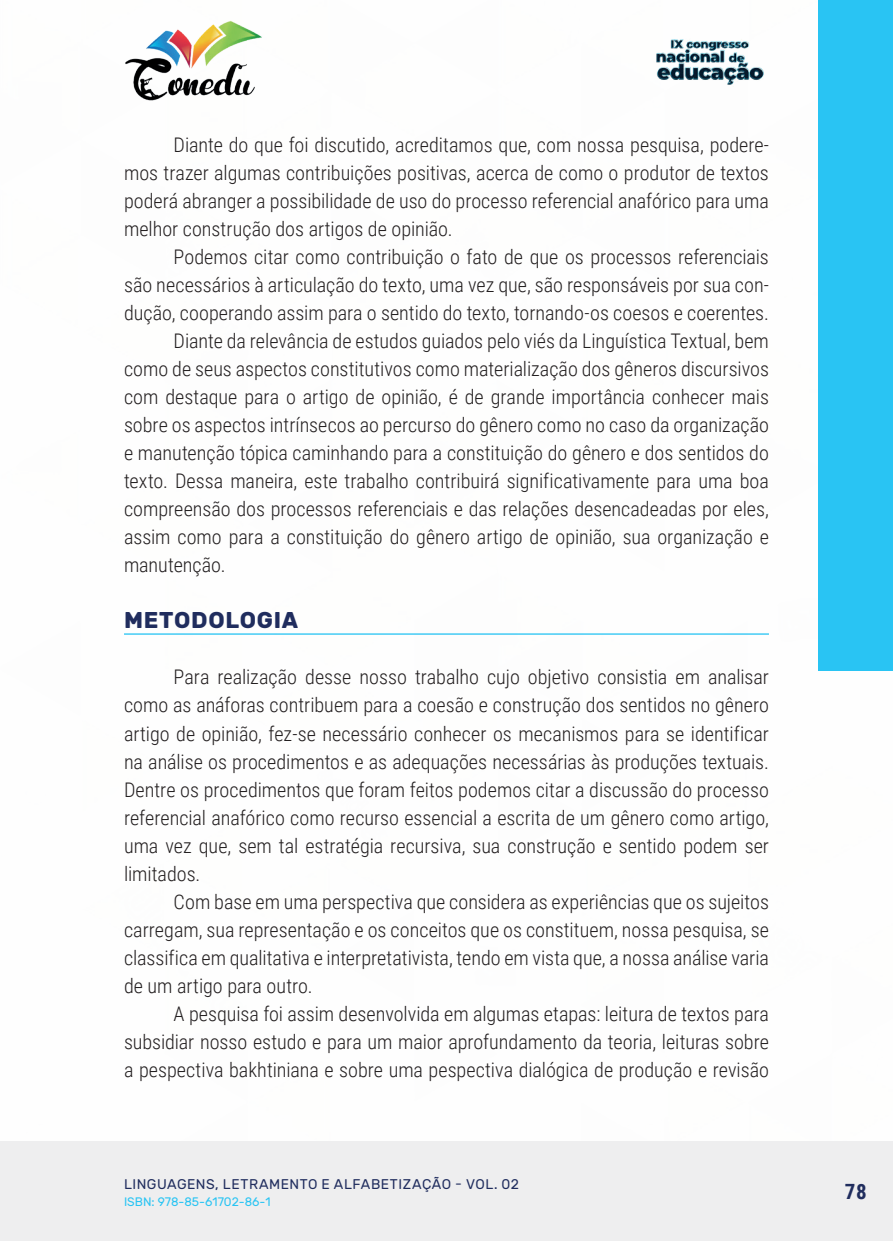
<style>
.page{position:relative;width:893px;height:1241px;background:#fff}
.page>*{position:absolute;margin:0;border:0;box-sizing:border-box;transform-origin:0 0}
._10_SUBTITULO{font:700 22.75px "Rubik";letter-spacing:.03em;color:#202d5e}
.t1{font:700 21px "Roboto Condensed";color:#202d5e}
._9_CORPO{font:300 20.12px/28px "Roboto Condensed";color:#231f20;text-align:justify}
.t2{font:14px "Rubik";letter-spacing:.035em;color:#202d5e}
.t3{font:12.25px "Rubik";color:#29c4f3}
</style>
<div class="page">
<div style="left:0;top:1141px;width:893px;height:99px;background:#eeeeef"></div>
<div style="left:819px;top:0;width:74px;height:670px;background:#29c4f3"></div>
<img style="left:125px;top:20px;width:137px;height:81px">
<img style="left:656px;top:39px;width:108px;height:46px">
<hr style="left:124px;top:633px;width:645px;height:1px;background:#29c4f3">
<p class="_9_CORPO" style="left:124px;top:130px;width:646px;text-indent:50px">Diante do que foi discutido, acreditamos que, com nossa pesquisa, podere&shy;mos trazer algumas contribuições positivas, acerca de como o produtor de textos poderá abranger a possibilidade de uso do processo referencial anafórico para uma melhor construção dos artigos de opinião.</p>
<p class="_9_CORPO" style="left:124px;top:242px;width:646px;text-indent:50px">Podemos citar como contribuição o fato de que os processos referenciais são necessários à articulação do texto, uma vez que, são responsáveis por sua con&shy;dução, cooperando assim para o sentido do texto, tornando-os coesos e coerentes.</p>
<p class="_9_CORPO" style="left:124px;top:326px;width:646px;text-indent:50px">Diante da relevância de estudos guiados pelo viés da Linguística Textual, bem como de seus aspectos constitutivos como materialização dos gêneros discursivos com destaque para o artigo de opinião, é de grande importância conhecer mais sobre os aspectos intrínsecos ao percurso do gênero como no caso da organização e manutenção tópica caminhando para a constituição do gênero e dos sentidos do texto. Dessa maneira, este trabalho contribuirá significativamente para uma boa compreensão dos processos referenciais e das relações desencadeadas por eles, assim como para a constituição do gênero artigo de opinião, sua organização e manutenção.</p>
<p class="_10_SUBTITULO" style="left:124px;top:607px;width:176px">METODOLOGIA</p>
<p class="_9_CORPO" style="left:124px;top:662px;width:646px;text-indent:50px">Para realização desse nosso trabalho cujo objetivo consistia em analisar como as anáforas contribuem para a coesão e construção dos sentidos no gênero artigo de opinião, fez-se necessário conhecer os mecanismos para se identificar na análise os procedimentos e as adequações necessárias às produções textuais.<br>Dentre os procedimentos que foram feitos podemos citar a discussão do processo referencial anafórico como recurso essencial a escrita de um gênero como artigo, uma vez que, sem tal estratégia recursiva, sua construção e sentido podem ser limitados.</p>
<p class="_9_CORPO" style="left:124px;top:886px;width:646px;text-indent:50px">Com base em uma perspectiva que considera as experiências que os sujeitos carregam, sua representação e os conceitos que os constituem, nossa pesquisa, se classifica em qualitativa e interpretativista, tendo em vista que, a nossa análise varia de um artigo para outro.</p>
<p class="_9_CORPO" style="left:124px;top:998px;width:646px;text-indent:50px">A pesquisa foi assim desenvolvida em algumas etapas: leitura de textos para subsidiar nosso estudo e para um maior aprofundamento da teoria, leituras sobre a pespectiva bakhtiniana e sobre uma pespectiva dialógica de produção e revisão</p>
<p class="t2" style="left:124px;top:1175px;width:397px">LINGUAGENS, LETRAMENTO E ALFABETIZAÇÃO - VOL. 02</p>
<p class="t3" style="left:124px;top:1194px;width:148px">ISBN: 978-85-61702-86-1</p>
<p class="t1" style="left:845px;top:1176px;width:23px">78</p>
</div>
